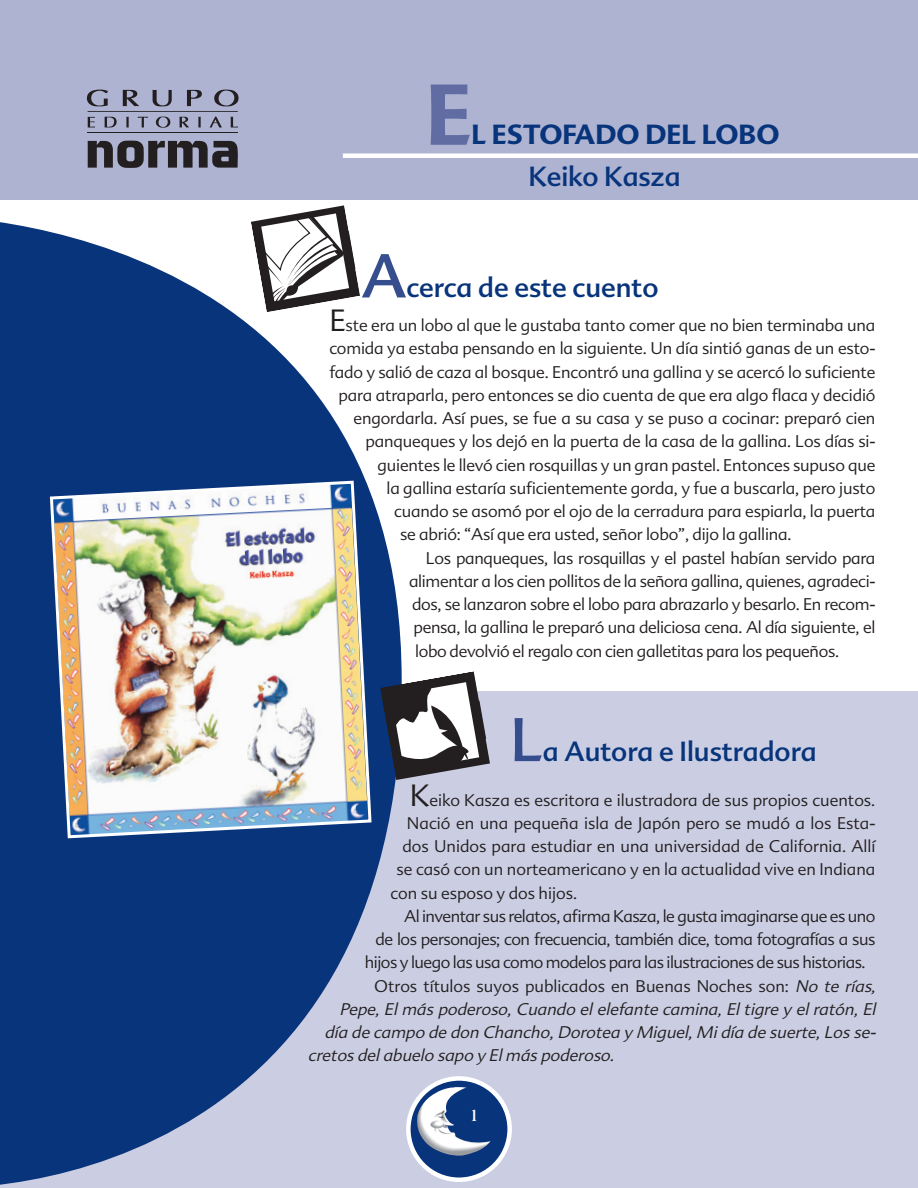
<style>
.page{position:relative;width:918px;height:1188px;background:#fff}
.page>*{position:absolute;margin:0;border:0;box-sizing:border-box;transform-origin:0 0}
.t1{font:700 84px "Advert";color:#606ca2}
.t2{font:60px "Advert";color:#364e8d}
.t3{font:27px "Advert";color:#08347b}
.t4{font:700 27px "Advert";color:#08347b}
.t5{font:700 18px "Americana Std";color:#fff}
.t6{font:300 16.5px "Advert";letter-spacing:-.01em;color:#231f20}
.t7{font:300 16.5px "Advert";letter-spacing:-.03em;color:#231f20}
.t8{font:italic 300 16.5px "Advert";color:#231f20}
.s1{font-size:30px}
.s2{font-style:italic}
</style>
<div class="page">
<div style="left:0;top:691px;width:918px;height:497px;background:#cbcee3"></div>
<svg style="left:0;top:222px;width:402px;height:963px;fill:#08347b"></svg>
<svg style="left:408px;top:1078px;width:102px;height:102px;background:#305590"></svg>
<div style="left:406px;top:1076px;width:106px;height:106px;border:4px solid #fff;border-radius:50%"></div>
<div style="left:0;top:0;width:918px;height:199px;background:#aeb3d2"></div>
<hr style="left:88px;top:111px;width:150px;height:1px;background:#231f20">
<hr style="left:88px;top:132px;width:150px;height:1px;background:#231f20">
<svg style="left:88px;top:141px;width:150px;height:27px"></svg>
<svg style="left:87px;top:90px;width:152px;height:16px"></svg>
<svg style="left:88px;top:116px;width:150px;height:12px"></svg>
<div style="left:343px;top:153px;width:575px;height:5px;background:#fff"></div>
<svg style="left:250px;top:205px;width:110px;height:107px"></svg>
<svg style="left:380px;top:671px;width:110px;height:109px"></svg>
<img style="left:416px;top:1087px;width:74px;height:69px">
<img style="left:48px;top:479px;width:325px;height:361px">
<h1 class="t1" style="left:426px;top:82px;width:48px">E</h1>
<h3 class="t4" style="left:472px;top:124px;width:309px">L ESTOFADO DEL LOBO</h3>
<h3 class="t3" style="left:528px;top:166px;width:154px">Keiko Kasza</h3>
<h2 class="t2" style="left:362px;top:253px;width:47px">A</h2>
<h3 class="t3" style="left:407px;top:277px;width:254px">cerca de este cuento</h3>
<p class="t6" style="left:329px;top:319px;width:548px"><span class="s1">E</span>ste era un lobo al que le gustaba tanto comer que no bien terminaba una</p>
<p class="t6" style="left:329px;top:342px;width:548px">comida ya estaba pensando en la siguiente. Un día sintió ganas de un esto-</p>
<p class="t6" style="left:329px;top:365px;width:548px">fado y salió de caza al bosque. Encontró una gallina y se acercó lo suficiente</p>
<p class="t6" style="left:339px;top:389px;width:538px">para atraparla, pero entonces se dio cuenta de que era algo flaca y decidió</p>
<p class="t6" style="left:354px;top:412px;width:523px">engordarla. Así pues, se fue a su casa y se puso a cocinar: preparó cien</p>
<p class="t6" style="left:366px;top:435px;width:511px">panqueques y los dejó en la puerta de la casa de la gallina. Los días si-</p>
<p class="t6" style="left:378px;top:458px;width:499px">guientes le llevó cien rosquillas y un gran pastel. Entonces supuso que</p>
<p class="t6" style="left:387px;top:482px;width:490px">la gallina estaría suficientemente gorda, y fue a buscarla, pero justo</p>
<p class="t6" style="left:394px;top:505px;width:483px">cuando se asomó por el ojo de la cerradura para espiarla, la puerta</p>
<p class="t6" style="left:400px;top:528px;width:393px">se abrió: “Así que era usted, señor lobo”, dijo la gallina.</p>
<p class="t6" style="left:426px;top:551px;width:451px">Los panqueques, las rosquillas y el pastel habían servido para</p>
<p class="t6" style="left:409px;top:575px;width:468px">alimentar a los cien pollitos de la señora gallina, quienes, agradeci-</p>
<p class="t6" style="left:412px;top:598px;width:465px">dos, se lanzaron sobre el lobo para abrazarlo y besarlo. En recom-</p>
<p class="t6" style="left:414px;top:621px;width:463px">pensa, la gallina le preparó una deliciosa cena. Al día siguiente, el</p>
<p class="t6" style="left:415px;top:644px;width:426px">lobo devolvió el regalo con cien galletitas para los pequeños.</p>
<h2 class="t2" style="left:510px;top:717px;width:34px">L</h2>
<h3 class="t3" style="left:543px;top:741px;width:276px">a Autora e Ilustradora</h3>
<p class="t6" style="left:410px;top:793px;width:467px"><span class="s1">K</span>eiko Kasza es escritora e ilustradora de sus propios cuentos.</p>
<p class="t6" style="left:407px;top:816px;width:470px">Nació en una pequeña isla de Japón pero se mudó a los Esta-</p>
<p class="t6" style="left:402px;top:840px;width:475px">dos Unidos para estudiar en una universidad de California. Allí</p>
<p class="t6" style="left:396px;top:863px;width:481px">se casó con un norteamericano y en la actualidad vive en Indiana</p>
<p class="t6" style="left:390px;top:886px;width:188px">con su esposo y dos hijos.</p>
<p class="t7" style="left:404px;top:909px;width:473px">Al inventar sus relatos, afirma Kasza, le gusta imaginarse que es uno</p>
<p class="t7" style="left:375px;top:933px;width:502px">de los personajes; con frecuencia, también dice, toma fotografías a sus</p>
<p class="t7" style="left:365px;top:956px;width:502px">hijos y luego las usa como modelos para las ilustraciones de sus historias.</p>
<p class="t6" style="left:374px;top:979px;width:506px">Otros títulos suyos publicados en Buenas Noches son: <span class="s2">No te rías,</span></p>
<p class="t8" style="left:339px;top:1002px;width:541px">Pepe, El más poderoso, Cuando el elefante camina, El tigre y el ratón, El</p>
<p class="t8" style="left:324px;top:1026px;width:556px">día de campo de don Chancho,Dorotea y Miguel,Midía de suerte,Los se-</p>
<p class="t8" style="left:308px;top:1049px;width:311px">cretos delabuelo sapo y Elmás poderoso.</p>
<p class="t5" style="left:468px;top:1108px;width:13px">1</p>
</div>
